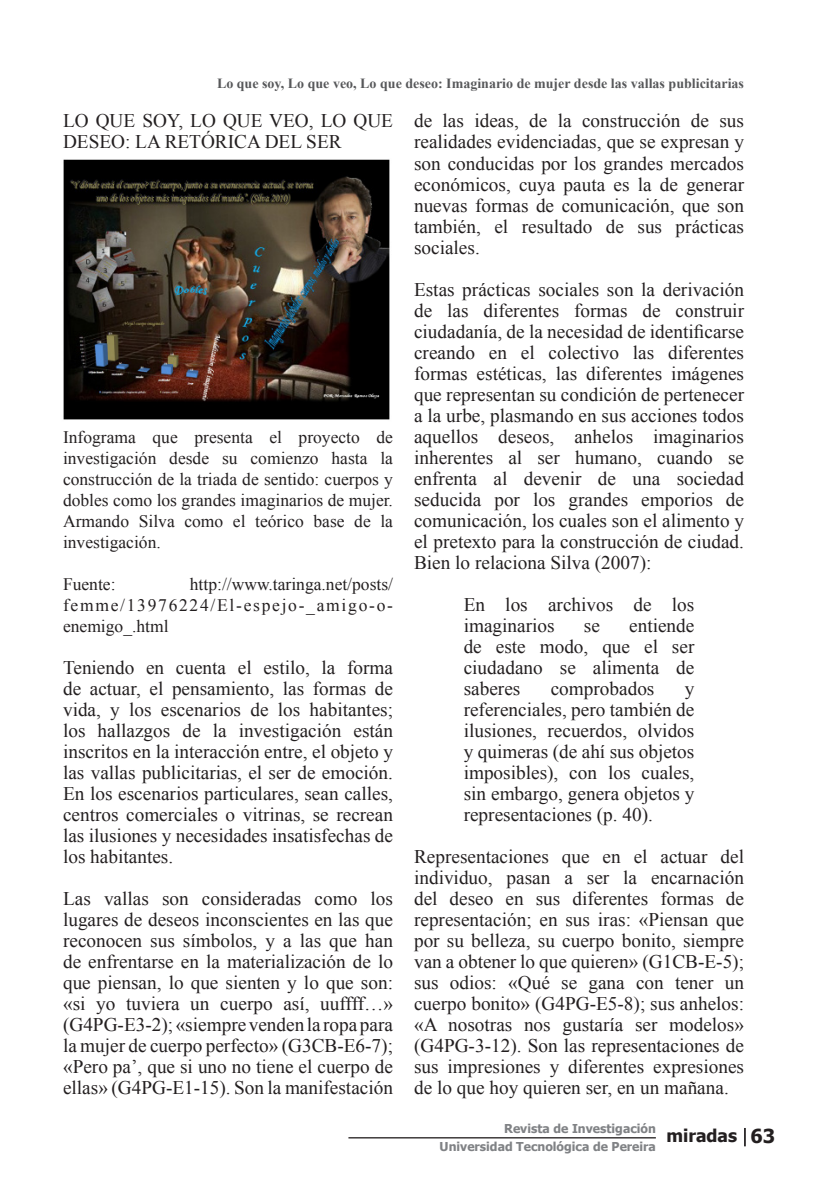
<style>
.page{position:relative;width:819px;height:1191px;background:#fff}
.page>*{position:absolute;margin:0;border:0;box-sizing:border-box;transform-origin:0 0}
.t1{font:19.25px/21px "Times New Roman";color:#231f20;text-align:justify}
.t2{font:17.5px/21px "Times New Roman";color:#231f20;text-align:justify}
.t3{font:700 17.5px "Tahoma";color:#231f20}
.Sin_espaciado{font:700 14px "Times New Roman";color:#57585a}
.t4{font:700 12.25px/17.5px "Tahoma";color:#808285;text-align:right}
.s1{font-size:19.25px}
</style>
<div class="page">
<svg style="left:744px;top:1128px;width:1px;height:18px"></svg>
<hr style="left:348px;top:1137px;width:307px;height:1px;background:#231f20">
<img style="left:63px;top:159px;width:327px;height:261px">
<p class="Sin_espaciado" style="left:217px;top:73px;width:528px">Lo que soy, Lo que veo, Lo que deseo: Imaginario de mujer desde las vallas publicitarias</p>
<p class="t1" style="left:63px;top:110px;width:331px">LO QUE SOY, LO QUE VEO, LO QUE<br>DESEO: LA RETÓRICA DEL SER</p>
<p class="t2" style="left:63px;top:426px;width:331px">Infograma que presenta el proyecto de investigación desde su comienzo hasta la construcción de la triada de sentido: cuerpos y dobles como los grandes imaginarios de mujer.<br>Armando Silva como el teórico base de la investigación.</p>
<p class="t2" style="left:63px;top:573px;width:54px">Fuente:</p>
<p class="t2" style="left:63px;top:573px;width:331px;text-indent:127px">http://www.taringa.net/posts/ femme/13976224/El-espejo-_amigo-o&shy;enemigo_.html</p>
<p class="t1" style="left:63px;top:656px;width:331px">Teniendo en cuenta el estilo, la forma de actuar, el pensamiento, las formas de vida, y los escenarios de los habitantes; los hallazgos de la investigación están inscritos en la interacción entre, el objeto y las vallas publicitarias, el ser de emoción.<br>En los escenarios particulares, sean calles, centros comerciales o vitrinas, se recrean las ilusiones y necesidades insatisfechas de los habitantes.</p>
<p class="t1" style="left:63px;top:887px;width:331px">Las vallas son consideradas como los lugares de deseos inconscientes en las que reconocen sus símbolos, y a las que han de enfrentarse en la materialización de lo que piensan, lo que sienten y lo que son: «si yo tuviera un cuerpo así, uuffff…» (G4PG-E3-2); «siempre venden la ropa para la mujer de cuerpo perfecto» (G3CB-E6-7); «Pero pa’, que si uno no tiene el cuerpo de ellas» (G4PG-E1-15). Son la manifestación</p>
<p class="t1" style="left:414px;top:110px;width:331px">de las ideas, de la construcción de sus realidades evidenciadas, que se expresan y son conducidas por los grandes mercados económicos, cuya pauta es la de generar nuevas formas de comunicación, que son también, el resultado de sus prácticas sociales.</p>
<p class="t1" style="left:414px;top:278px;width:331px">Estas prácticas sociales son la derivación de las diferentes formas de construir ciudadanía, de la necesidad de identificarse creando en el colectivo las diferentes formas estéticas, las diferentes imágenes que representan su condición de pertenecer a la urbe, plasmando en sus acciones todos aquellos deseos, anhelos imaginarios inherentes al ser humano, cuando se enfrenta al devenir de una sociedad seducida por los grandes emporios de comunicación, los cuales son el alimento y el pretexto para la construcción de ciudad.<br>Bien lo relaciona Silva (2007):</p>
<p class="t1" style="left:463px;top:593px;width:232px">En los archivos de los imaginarios</p>
<p class="t1" style="left:463px;top:614px;width:232px;text-indent:165px">entiende de este modo, que el ser ciudadano se alimenta de saberes</p>
<p class="t1" style="left:584px;top:614px;width:18px">se</p>
<p class="t1" style="left:550px;top:677px;width:105px">comprobados</p>
<p class="t1" style="left:463px;top:677px;width:232px;text-indent:221px">y referenciales, pero también de ilusiones, recuerdos, olvidos y quimeras (de ahí sus objetos imposibles), con los cuales, sin embargo, genera objetos y representaciones (p. 40).</p>
<p class="t1" style="left:414px;top:845px;width:331px">Representaciones que en el actuar del individuo, pasan a ser la encarnación del deseo en sus diferentes formas de representación; en sus iras: «Piensan que por su belleza, su cuerpo bonito, siempre van a obtener lo que quieren» (G1CB-E-5); sus odios: «Qué se gana con tener un cuerpo bonito» (G4PG-E5-8); sus anhelos: «A nosotras nos gustaría ser modelos» (G4PG-3-12). Son las representaciones de sus impresiones y diferentes expresiones de lo que hoy quieren ser, en un mañana.</p>
<p class="t4" style="left:439px;top:1119px;width:218px">Revista de Investigación<br>Universidad Tecnológica de Pereira</p>
<p class="t3" style="left:666px;top:1123px;width:110px">miradas <span class="s1">63</span></p>
</div>
